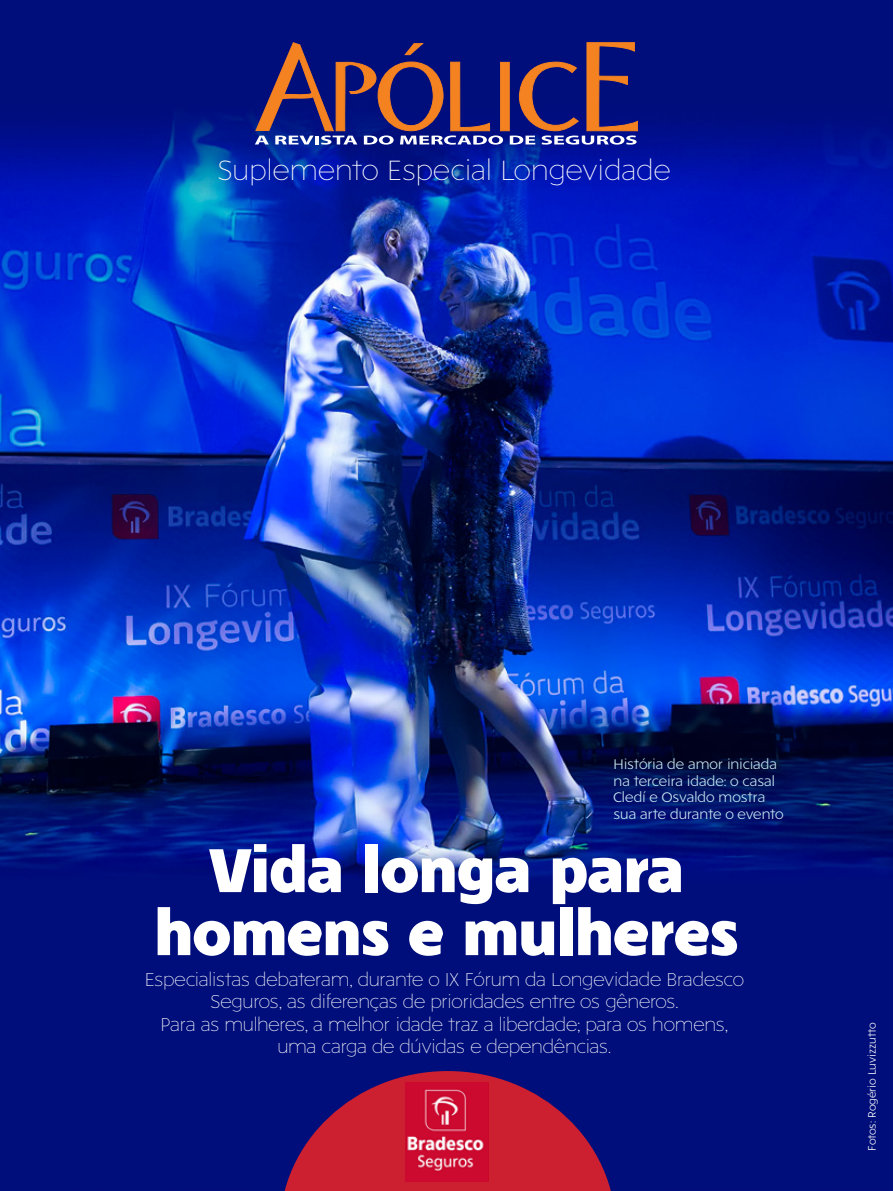
<style>
.page{position:relative;width:893px;height:1191px;background:#fff}
.page>*{position:absolute;margin:0;border:0;box-sizing:border-box;transform-origin:0 0}
.Titulo{font:60px "FR Hopper 730";color:#fff}
.Corpo_de_texto_padrã{font:27px "FR Hopper 230";color:#fff}
.Olho{font:18px/22.5px "FR Hopper 230";letter-spacing:-.02em;color:#fff;text-align:center}
.Legenda_frase{font:13.5px/16.5px "FR Hopper 330";letter-spacing:-.01em;color:#c8eaf5}
.fonte{font:10.5px "FR Hopper 330";color:#fff}
</style>
<div class="page">
<img style="left:0;top:0;width:893px;height:1191px">
<svg style="left:280px;top:1071px;width:336px;height:120px;background:#84194a"></svg>
<img style="left:405px;top:1082px;width:83px;height:99px">
<div style="left:500px;top:62px;width:9px;height:69px;background:#f58220"></div>
<svg style="left:255px;top:42px;width:248px;height:103px;background:#41326e"></svg>
<svg style="left:510px;top:42px;width:128px;height:103px;background:#42326e"></svg>
<p class="Corpo_de_texto_padrã" style="left:217px;top:153px;width:455px">Suplemento Especial Longevidade</p>
<p class="Legenda_frase" style="left:614px;top:755px;width:172px">História de amor iniciada na terceira idade: o casal<br>Cledí e Osvaldo mostra sua arte durante o evento</p>
<p class="Titulo" style="left:209px;top:829px;width:476px">Vida longa para</p>
<p class="Titulo" style="left:155px;top:892px;width:585px">homens e mulheres</p>
<p class="Olho" style="left:145px;top:967px;width:601px">Especialistas debateram, durante o IX Fórum da Longevidade Bradesco Seguros, as diferenças de prioridades entre os gêneros.<br>Para as mulheres, a melhor idade traz a liberdade; para os homens, uma carga de dúvidas e dependências.</p>
<p class="fonte" style="left:865px;top:1150px;width:129px;rotate:-90deg">Fotos: Rogério Luvizzutto</p>
</div>
